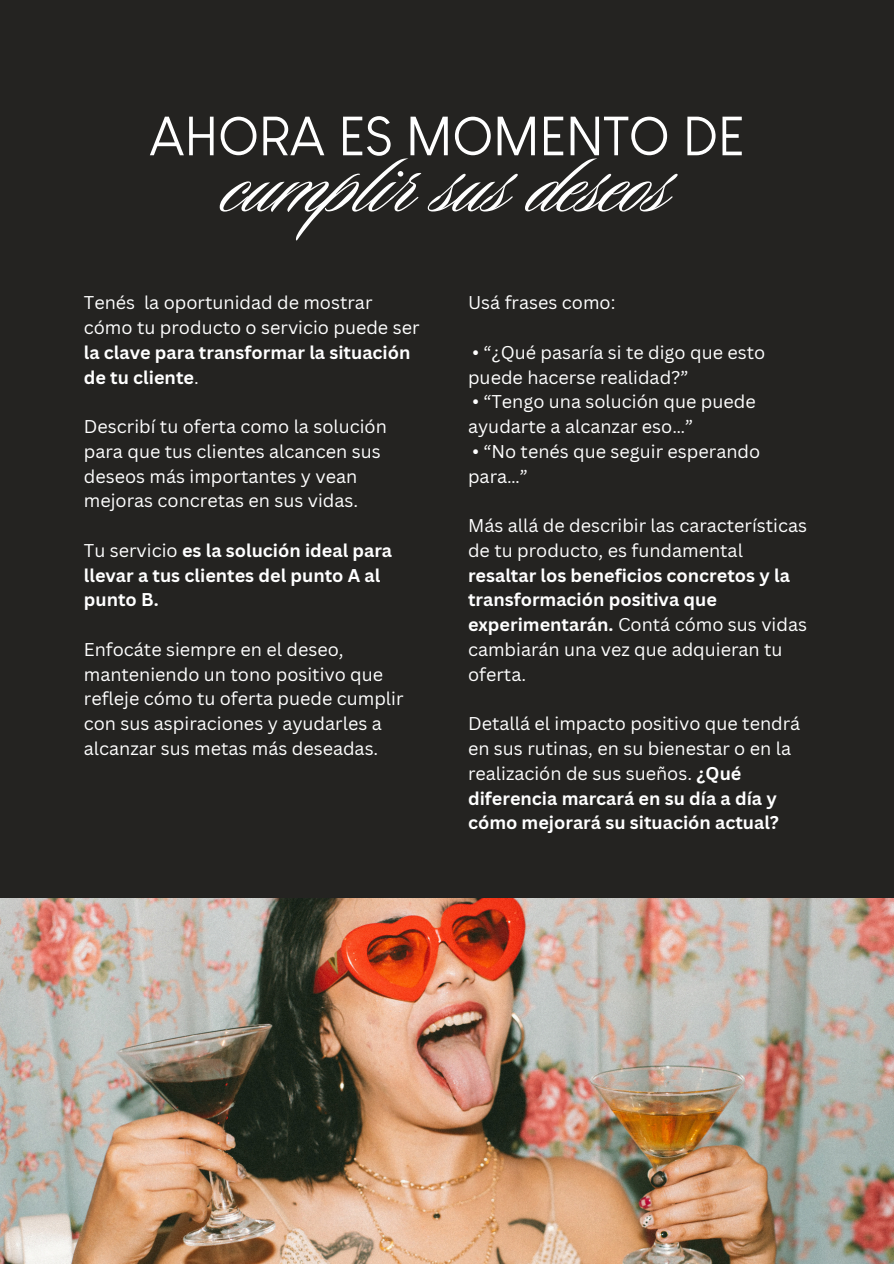
<style>
.page{position:relative;width:894px;height:1264px;background:#fff}
.page>*{position:absolute;margin:0;border:0;box-sizing:border-box;transform-origin:0 0}
.t1{font:98.85px "Sloop Script Pro";color:#fff}
.t2{font:54px "Louis George Cafe";color:#fff}
.t3{font:18px/24.8px "Canva Sans";color:#fff}
.t4{font:700 18px/24.8px "Canva Sans";color:#fff}
.s1{font-weight:400}
.s2{font-weight:700}
</style>
<div class="page">
<div style="left:0;top:0;width:893px;height:1263px;background:#242321"></div>
<img style="left:0;top:898px;width:893px;height:364px">
<h2 class="t2" style="left:149px;top:104px;width:597px">AHORA ES MOMENTO DE</h2>
<h1 class="t1" style="left:224px;top:119px;width:446px">cumplir sus deseos</h1>
<p class="t3" style="left:84px;top:290px;width:337px">Tenés la oportunidad de mostrar cómo tu producto o servicio puede ser</p>
<p class="t4" style="left:84px;top:340px;width:328px">la clave para transformar la situación de tu cliente<span class="s1">.</span></p>
<p class="t3" style="left:84px;top:414px;width:304px">Describí tu oferta como la solución para que tus clientes alcancen sus deseos más importantes y vean mejoras concretas en sus vidas.</p>
<p class="t4" style="left:84px;top:538px;width:310px"><span class="s1">Tu servicio</span> es la solución ideal para llevar a tus clientes del punto A al punto B.</p>
<p class="t3" style="left:84px;top:637px;width:321px">Enfocáte siempre en el deseo, manteniendo un tono positivo que refleje cómo tu oferta puede cumplir con sus aspiraciones y ayudarles a alcanzar sus metas más deseadas.</p>
<p class="t3" style="left:468px;top:290px;width:149px">Usá frases como:</p>
<p class="t3" style="left:468px;top:340px;width:299px">• “¿Qué pasaría si te digo que esto puede hacerse realidad?”</p>
<p class="t3" style="left:468px;top:389px;width:289px">• “Tengo una solución que puede ayudarte a alcanzar eso…”</p>
<p class="t3" style="left:468px;top:439px;width:293px">• “No tenés que seguir esperando para…”</p>
<p class="t3" style="left:468px;top:513px;width:340px">Más allá de describir las características de tu producto, es fundamental</p>
<p class="t4" style="left:468px;top:563px;width:340px">resaltar los beneficios concretos y la transformación positiva que experimentarán. <span class="s1">Contá cómo sus vidas cambiarán una vez que adquieran tu oferta.</span></p>
<p class="t3" style="left:468px;top:711px;width:333px">Detallá el impacto positivo que tendrá en sus rutinas, en su bienestar o en la realización de sus sueños. <span class="s2">¿Qué diferencia marcará en su día a día y cómo mejorará su situación actual?</span></p>
</div>
